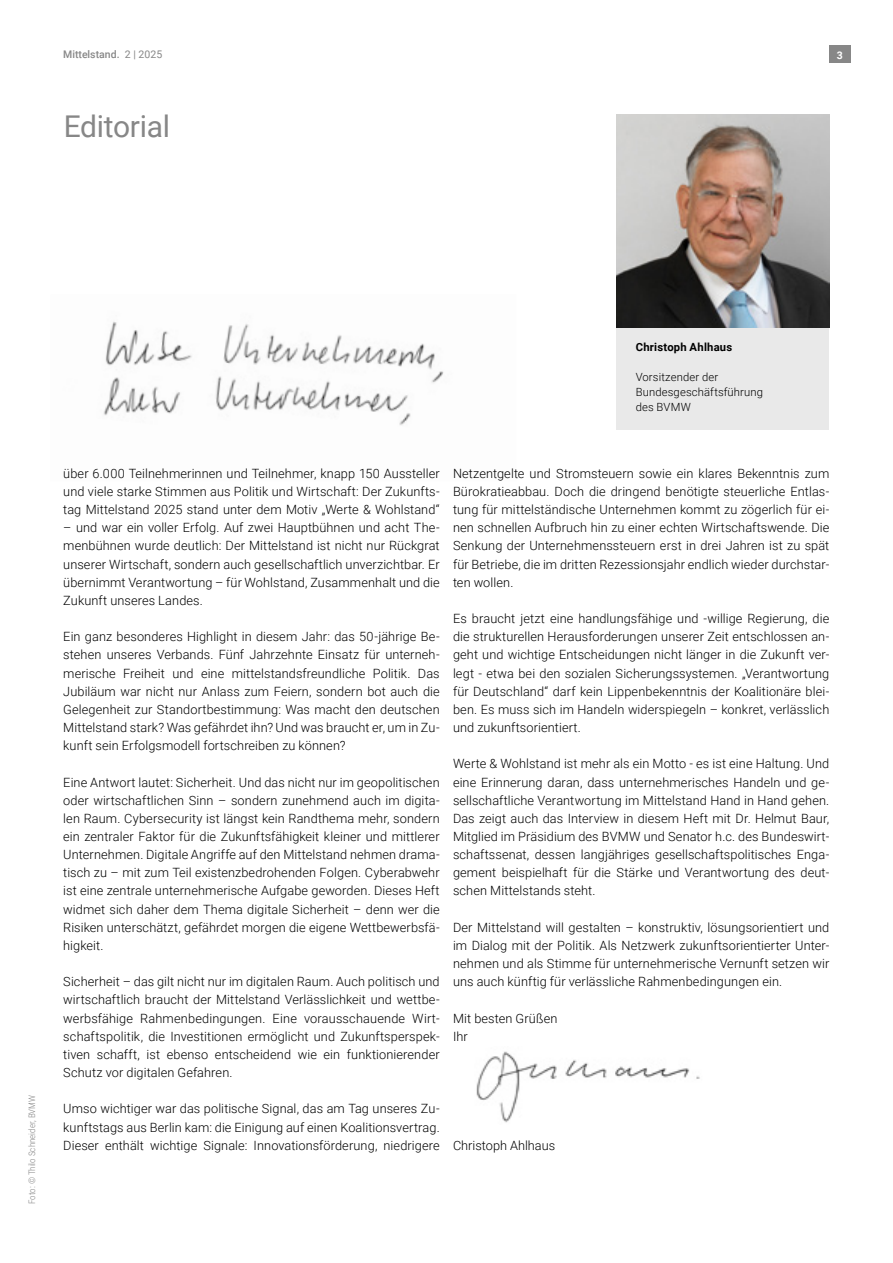
<style>
.page{position:relative;width:893px;height:1263px;background:#fff}
.page>*{position:absolute;margin:0;border:0;box-sizing:border-box;transform-origin:0 0}
.t1{font:30px "Roboto";letter-spacing:-.01em;color:#878787}
.t2{font:300 12.75px/18.1px "Roboto";letter-spacing:.01em;color:#000;text-align:justify}
.t3{font:300 11.25px/15px "Roboto";letter-spacing:.015em;color:#000}
.t4{font:700 11.25px "Roboto";letter-spacing:.02em;color:#000}
.t5{font:500 10.5px "Roboto";color:#878787}
.t6{font:700 10.5px "Roboto";color:#fff}
.t7{font:300 9px "Roboto Condensed";color:#878787}
.s1{font-weight:400}
</style>
<div class="page">
<img style="left:103px;top:321px;width:341px;height:104px">
<div style="left:617px;top:323px;width:212px;height:107px;background:#e9e9e9"></div>
<img style="left:617px;top:115px;width:212px;height:212px">
<div style="left:829px;top:46px;width:21px;height:17px;background:#878787"></div>
<img style="left:476px;top:1051px;width:224px;height:72px">
<p class="t5" style="left:63px;top:47px;width:101px">Mittelstand. <span class="s1">2 | 2025</span></p>
<p class="t6" style="left:837px;top:47px;width:8px">3</p>
<h1 class="t1" style="left:64px;top:105px;width:108px">Editorial</h1>
<p class="t7" style="left:26px;top:1204px;width:110px;rotate:-90deg">Foto: © Thilo Schneider, BVMW</p>
<p class="t4" style="left:636px;top:339px;width:98px">Christoph Ahlhaus</p>
<p class="t3" style="left:636px;top:369px;width:129px">Vorsitzender der<br>Bundesgeschäftsführung des BVMW</p>
<p class="t2" style="left:63px;top:464px;width:378px">über 6.000 Teilnehmerinnen und Teilnehmer, knapp 150 Aussteller und viele starke Stimmen aus Politik und Wirtschaft: Der Zukunfts&shy;tag Mittelstand 2025 stand unter dem Motiv „Werte &amp; Wohlstand“</p>
<p class="t2" style="left:63px;top:518px;width:378px">– und war ein voller Erfolg. Auf zwei Hauptbühnen und acht The&shy;menbühnen wurde deutlich: Der Mittelstand ist nicht nur Rückgrat unserer Wirtschaft, sondern auch gesellschaftlich unverzichtbar. Er übernimmt Verantwortung – für Wohlstand, Zusammenhalt und die Zukunft unseres Landes.</p>
<p class="t2" style="left:63px;top:627px;width:378px">Ein ganz besonderes Highlight in diesem Jahr: das 50-jährige Be&shy;stehen unseres Verbands. Fünf Jahrzehnte Einsatz für unterneh&shy;merische Freiheit und eine mittelstandsfreundliche Politik. Das Jubiläum war nicht nur Anlass zum Feiern, sondern bot auch die Gelegenheit zur Standortbestimmung: Was macht den deutschen Mittelstand stark? Was gefährdet ihn? Und was braucht er, um in Zu&shy;kunft sein Erfolgsmodell fortschreiben zu können?</p>
<p class="t2" style="left:63px;top:772px;width:378px">Eine Antwort lautet: Sicherheit. Und das nicht nur im geopolitischen oder wirtschaftlichen Sinn – sondern zunehmend auch im digita&shy;len Raum. Cybersecurity ist längst kein Randthema mehr, sondern ein zentraler Faktor für die Zukunftsfähigkeit kleiner und mittlerer Unternehmen. Digitale Angriffe auf den Mittelstand nehmen drama&shy;tisch zu – mit zum Teil existenzbedrohenden Folgen. Cyberabwehr ist eine zentrale unternehmerische Aufgabe geworden. Dieses Heft widmet sich daher dem Thema digitale Sicherheit – denn wer die Risiken unterschätzt, gefährdet morgen die eigene Wettbewerbsfä&shy;higkeit.</p>
<p class="t2" style="left:63px;top:972px;width:378px">Sicherheit – das gilt nicht nur im digitalen Raum. Auch politisch und wirtschaftlich braucht der Mittelstand Verlässlichkeit und wettbe&shy;werbsfähige Rahmenbedingungen. Eine vorausschauende Wirt&shy;schaftspolitik, die Investitionen ermöglicht und Zukunftsperspek&shy;tiven schafft, ist ebenso entscheidend wie ein funktionierender Schutz vor digitalen Gefahren.</p>
<p class="t2" style="left:63px;top:1099px;width:378px">Umso wichtiger war das politische Signal, das am Tag unseres Zu&shy;kunftstags aus Berlin kam: die Einigung auf einen Koalitionsvertrag.<br>Dieser enthält wichtige Signale: Innovationsförderung, niedrigere</p>
<p class="t2" style="left:453px;top:464px;width:378px">Netzentgelte und Stromsteuern sowie ein klares Bekenntnis zum Bürokratieabbau. Doch die dringend benötigte steuerliche Entlas&shy;tung für mittelständische Unternehmen kommt zu zögerlich für ei&shy;nen schnellen Aufbruch hin zu einer echten Wirtschaftswende. Die Senkung der Unternehmenssteuern erst in drei Jahren ist zu spät für Betriebe, die im dritten Rezessionsjahr endlich wieder durchstar&shy;ten wollen.</p>
<p class="t2" style="left:453px;top:609px;width:378px">Es braucht jetzt eine handlungsfähige und -willige Regierung, die die strukturellen Herausforderungen unserer Zeit entschlossen an&shy;geht und wichtige Entscheidungen nicht länger in die Zukunft ver&shy;legt - etwa bei den sozialen Sicherungssystemen. „Verantwortung für Deutschland“ darf kein Lippenbekenntnis der Koalitionäre blei&shy;ben. Es muss sich im Handeln widerspiegeln – konkret, verlässlich und zukunftsorientiert.</p>
<p class="t2" style="left:453px;top:754px;width:378px">Werte &amp; Wohlstand ist mehr als ein Motto - es ist eine Haltung. Und eine Erinnerung daran, dass unternehmerisches Handeln und ge&shy;sellschaftliche Verantwortung im Mittelstand Hand in Hand gehen.<br>Das zeigt auch das Interview in diesem Heft mit Dr. Helmut Baur, Mitglied im Präsidium des BVMW und Senator h.c. des Bundeswirt&shy;schaftssenat, dessen langjähriges gesellschaftspolitisches Enga&shy;gement beispielhaft für die Stärke und Verantwortung des deut&shy;schen Mittelstands steht.</p>
<p class="t2" style="left:453px;top:918px;width:378px">Der Mittelstand will gestalten – konstruktiv, lösungsorientiert und im Dialog mit der Politik. Als Netzwerk zukunftsorientierter Unter&shy;nehmen und als Stimme für unternehmerische Vernunft setzen wir uns auch künftig für verlässliche Rahmenbedingungen ein.</p>
<p class="t2" style="left:453px;top:1008px;width:106px">Mit besten Grüßen<br>Ihr</p>
<p class="t2" style="left:453px;top:1135px;width:104px">Christoph Ahlhaus</p>
</div>
